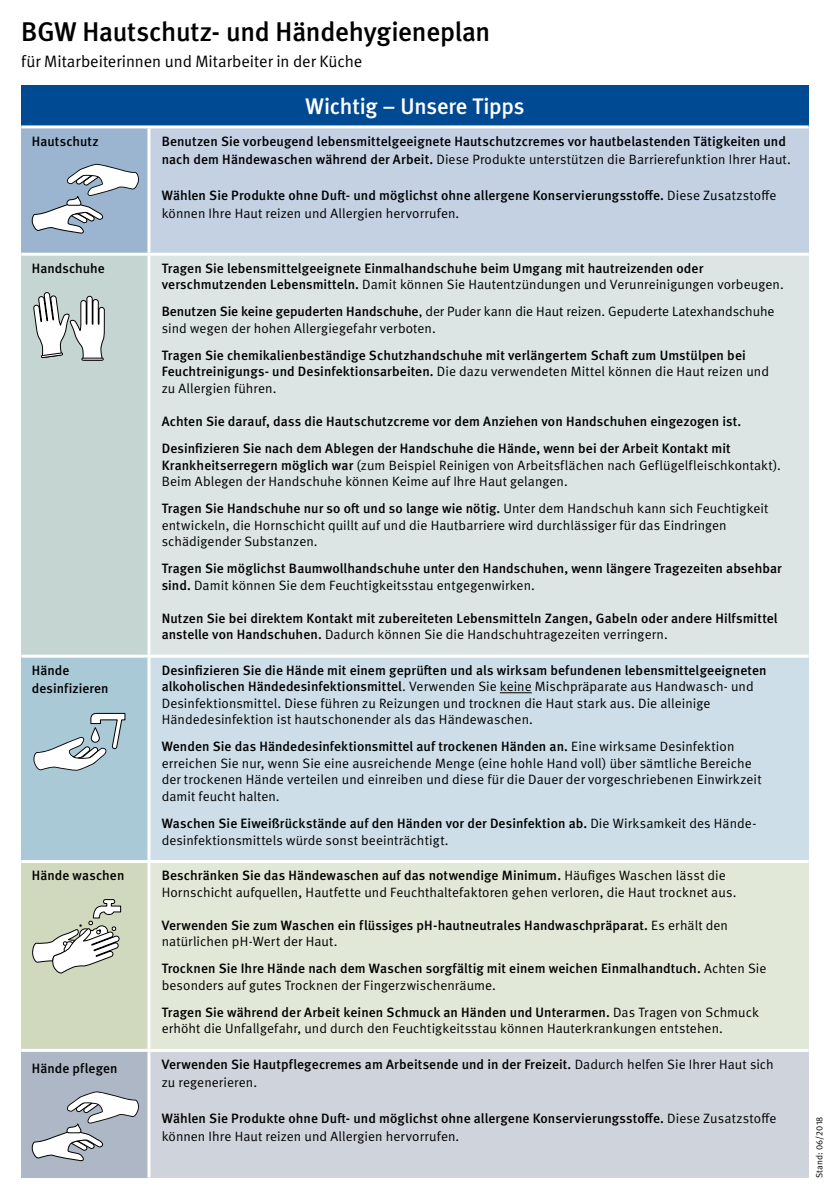
<style>
.page{position:relative;width:830px;height:1200px;background:#fff}
.page>*{position:absolute;margin:0;border:0;box-sizing:border-box;transform-origin:0 0}
.t1{font:500 27px "DGUV Meta";letter-spacing:-.01em;color:#000}
.t2{font:500 22.5px "DGUV Meta";letter-spacing:-.01em;color:#fff}
.t3{font:16.5px "DGUV Meta";color:#000}
.t4{font:500 13.5px/16.5px "DGUV Meta";letter-spacing:.005em;color:#000}
.t5{font:13.5px/16.5px "DGUV Meta";letter-spacing:.005em;color:#000}
.t6{font:9px "DGUV Meta";letter-spacing:.025em;color:#000}
.s1{font-weight:400}
.s2{font-weight:500}
</style>
<div class="page">
<div style="left:21px;top:86px;width:787px;height:41px;background:#004993"></div>
<div style="left:21px;top:127px;width:128px;height:127px;background:#9bb5d1"></div>
<div style="left:149px;top:127px;width:659px;height:127px;background:#c3d1e3"></div>
<div style="left:21px;top:254px;width:128px;height:402px;background:#c5d5d1"></div>
<div style="left:149px;top:254px;width:659px;height:402px;background:#dce5e3"></div>
<div style="left:21px;top:656px;width:128px;height:205px;background:#a9c9d7"></div>
<div style="left:149px;top:656px;width:659px;height:205px;background:#cddee8"></div>
<div style="left:21px;top:861px;width:128px;height:189px;background:#d0d9be"></div>
<div style="left:149px;top:861px;width:659px;height:189px;background:#e2e8d8"></div>
<div style="left:21px;top:1050px;width:128px;height:127px;background:#adb7c5"></div>
<div style="left:149px;top:1050px;width:659px;height:127px;background:#ced3dc"></div>
<hr style="left:21px;top:125px;width:128px;height:3px;background:#fff">
<hr style="left:21px;top:252px;width:128px;height:3px;background:#fff">
<hr style="left:149px;top:125px;width:659px;height:3px;background:#fff">
<hr style="left:149px;top:252px;width:659px;height:3px;background:#fff">
<hr style="left:147px;top:128px;width:3px;height:124px;background:#fff">
<hr style="left:147px;top:255px;width:3px;height:399px;background:#fff">
<hr style="left:147px;top:657px;width:3px;height:202px;background:#fff">
<hr style="left:147px;top:862px;width:3px;height:186px;background:#fff">
<hr style="left:147px;top:1051px;width:3px;height:126px;background:#fff">
<hr style="left:21px;top:654px;width:128px;height:3px;background:#fff">
<hr style="left:149px;top:654px;width:659px;height:3px;background:#fff">
<hr style="left:21px;top:859px;width:128px;height:3px;background:#fff">
<hr style="left:149px;top:859px;width:659px;height:3px;background:#fff">
<hr style="left:21px;top:1048px;width:128px;height:3px;background:#fff">
<hr style="left:149px;top:1048px;width:659px;height:3px;background:#fff">
<hr style="left:499px;top:692px;width:32px;height:1px;background:#000">
<svg style="left:31px;top:164px;width:108px;height:70px"></svg>
<svg style="left:31px;top:1091px;width:108px;height:70px"></svg>
<svg style="left:33px;top:712px;width:93px;height:58px"></svg>
<svg style="left:34px;top:292px;width:71px;height:69px"></svg>
<svg style="left:32px;top:899px;width:89px;height:74px"></svg>
<h1 class="t1" style="left:21px;top:16px;width:470px">BGW Hautschutz- und Händehygieneplan</h1>
<p class="t3" style="left:21px;top:52px;width:342px">für Mitarbeiterinnen und Mitarbeiter in der Küche</p>
<h2 class="t2" style="left:305px;top:93px;width:220px">Wichtig – Unsere Tipps</h2>
<h3 class="t4" style="left:32px;top:133px;width:68px">Hautschutz</h3>
<p class="t4" style="left:162px;top:132px;width:630px;line-height:18px">Benutzen Sie vorbeugend lebensmittelgeeignete Hautschutzcremes vor hautbelastenden Tätigkeiten und nach dem Händewaschen während der Arbeit. <span class="s1">Diese Produkte unterstützen die Barrierefunktion Ihrer haut.</span></p>
<p class="t4" style="left:162px;top:186px;width:616px;line-height:18px">Wählen Sie Produkte ohne Duft- und möglichst ohne allergene Konservierungsstoffe. <span class="s1">Diese Zusatzstoffe können Ihre haut reizen und Allergien hervorrufen.</span></p>
<h3 class="t4" style="left:32px;top:260px;width:74px">Handschuhe</h3>
<p class="t4" style="left:162px;top:260px;width:623px">Tragen Sie lebensmittelgeeignete Einmalhandschuhe beim Umgang mit hautreizenden oder verschmutzenden Lebensmitteln. <span class="s1">Damit können Sie hautentzündungen und Verunreinigungen vorbeugen.</span></p>
<p class="t5" style="left:162px;top:304px;width:614px"><span class="s2">Benutzen Sie keine gepuderten Handschuhe</span>, der Puder kann die haut reizen. Gepuderte Latexhandschuhe sind wegen der hohen Allergiegefahr verboten.</p>
<p class="t4" style="left:162px;top:347px;width:608px">Tragen Sie chemikalienbeständige Schutzhandschuhe mit verlängertem Schaft zum Umstülpen bei<br>Feuchtreinigungs- und Desinfektionsarbeiten. <span class="s1">Die dazu verwendeten Mittel können die haut reizen und zu Allergien führen.</span></p>
<p class="t4" style="left:162px;top:408px;width:580px;line-height:27px">Achten Sie darauf, dass die Hautschutzcreme vor dem Anziehen von Handschuhen eingezogen ist.<br>Desinfizieren Sie nach dem Ablegen der Handschuhe die Hände, wenn bei der Arbeit Kontakt mit</p>
<p class="t5" style="left:162px;top:457px;width:620px"><span class="s2">Krankheitserregern möglich war</span> (zum Beispiel Reinigen von Arbeitsflächen nach Geflügelfleischkontakt).<br>Beim Ablegen der handschuhe können Keime auf Ihre haut gelangen.</p>
<p class="t5" style="left:162px;top:500px;width:608px"><span class="s2">Tragen Sie Handschuhe nur so oft und so lange wie nötig.</span> Unter dem handschuh kann sich Feuchtigkeit entwickeln, die hornschicht quillt auf und die hautbarriere wird durchlässiger für das eindringen schädigender Substanzen.</p>
<p class="t4" style="left:162px;top:560px;width:621px">Tragen Sie möglichst Baumwollhandschuhe unter den Handschuhen, wenn längere Tragezeiten absehbar sind. <span class="s1">Damit können Sie dem Feuchtigkeitsstau entgegenwirken.</span></p>
<p class="t4" style="left:162px;top:610px;width:617px">Nutzen Sie bei direktem Kontakt mit zubereiteten Lebensmitteln Zangen, Gabeln oder andere Hilfsmittel anstelle von Handschuhen. <span class="s1">Dadurch können Sie die handschuhtragezeiten verringern.</span></p>
<h3 class="t4" style="left:32px;top:661px;width:78px;line-height:18px">Hände desinfizieren</h3>
<p class="t5" style="left:162px;top:662px;width:606px"><span class="s2">Desinfizieren Sie die Hände mit einem geprüften und als wirksam befundenen lebensmittelgeeigneten alkoholischen Händedesinfektionsmittel</span>. Verwenden Sie keine Mischpräparate aus handwasch- und Desinfektionsmittel. Diese führen zu Reizungen und trocknen die haut stark aus. Die alleinige händedesinfektion ist hautschonender als das händewaschen.</p>
<p class="t5" style="left:162px;top:738px;width:601px"><span class="s2">Wenden Sie das Händedesinfektionsmittel auf trockenen Händen an.</span> eine wirksame Desinfektion erreichen Sie nur, wenn Sie eine ausreichende Menge (eine hohle hand voll) über sämtliche Bereiche der trockenen hände verteilen und einreiben und diese für die Dauer der vorgeschriebenen einwirkzeit damit feucht halten.</p>
<p class="t5" style="left:162px;top:815px;width:595px"><span class="s2">Waschen Sie Eiweißrückstände auf den Händen vor der Desinfektion ab.</span> Die Wirksamkeit des hände&shy;desinfektionsmittels würde sonst beeinträchtigt.</p>
<h3 class="t4" style="left:32px;top:867px;width:94px">Hände waschen</h3>
<p class="t5" style="left:162px;top:867px;width:576px"><span class="s2">Beschränken Sie das Händewaschen auf das notwendige Minimum.</span> häufiges Waschen lässt die hornschicht aufquellen, hautfette und Feuchthaltefaktoren gehen verloren, die haut trocknet aus.</p>
<p class="t4" style="left:162px;top:917px;width:567px">Verwenden Sie zum Waschen ein flüssiges pH-hautneutrales Handwaschpräparat. <span class="s1">es erhält den natürlichen ph-Wert der haut.</span></p>
<p class="t4" style="left:162px;top:960px;width:606px">Trocknen Sie Ihre Hände nach dem Waschen sorgfältig mit einem weichen Einmalhandtuch. <span class="s1">Achten Sie besonders auf gutes Trocknen der Fingerzwischenräume.</span></p>
<p class="t5" style="left:162px;top:1003px;width:598px"><span class="s2">Tragen Sie während der Arbeit keinen Schmuck an Händen und Unterarmen.</span> Das Tragen von Schmuck erhöht die Unfallgefahr, und durch den Feuchtigkeitsstau können hauterkrankungen entstehen.</p>
<h3 class="t4" style="left:32px;top:1060px;width:87px">Hände pflegen</h3>
<p class="t4" style="left:162px;top:1055px;width:613px;line-height:18px">Verwenden Sie Hautpflegecremes am Arbeitsende und in der Freizeit. <span class="s1">Dadurch helfen Sie Ihrer haut sich zu regenerieren.</span></p>
<p class="t4" style="left:162px;top:1109px;width:616px;line-height:18px">Wählen Sie Produkte ohne Duft- und möglichst ohne allergene Konservierungsstoffe. <span class="s1">Diese Zusatzstoffe können Ihre haut reizen und Allergien hervorrufen.</span></p>
<p class="t6" style="left:813px;top:1178px;width:63px;rotate:-90deg">Stand: 06/2018</p>
</div>
